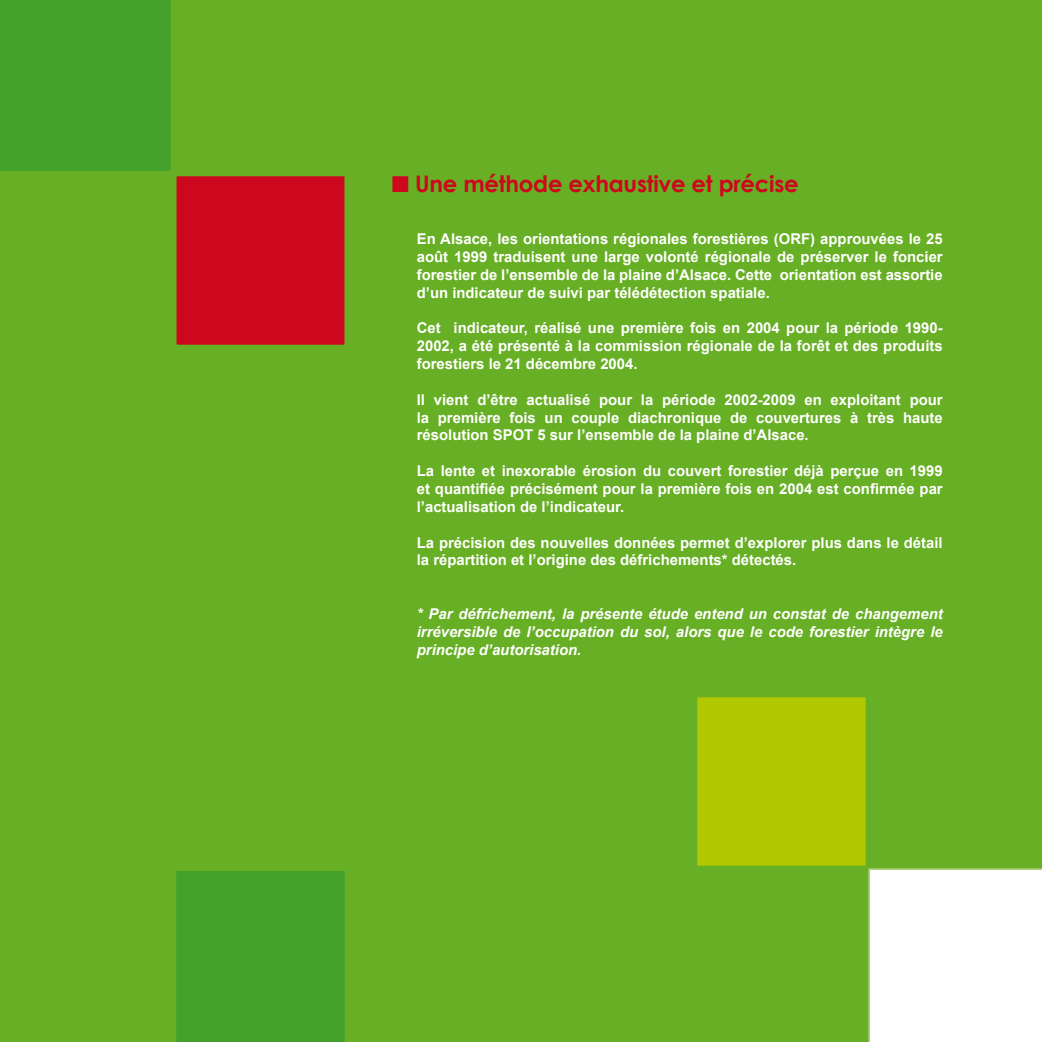
<style>
.page{position:relative;width:1042px;height:1042px;background:#67af24}
.page>*{position:absolute;margin:0;border:0;box-sizing:border-box;transform-origin:0 0}
.t1{font:700 22.75px "Century Gothic";letter-spacing:-.01em;color:#cd071e}
.t2{font:700 14.88px/17.8px "Arial";color:#fff;text-align:justify}
.t3{font:italic 700 14.88px/17.8px "Arial";color:#fff;text-align:justify}
</style>
<div class="page">
<div style="left:174px;top:868px;width:173px;height:174px;background:#44a12b"></div>
<svg style="left:868px;top:868px;width:174px;height:174px"></svg>
<div style="left:175px;top:175px;width:171px;height:171px;background:#cd071e"></div>
<div style="left:174px;top:174px;width:173px;height:173px;border:3px solid #67af24"></div>
<div style="left:694px;top:694px;width:174px;height:174px;background:#b1c800;border:3px solid #67af24"></div>
<div style="left:871px;top:871px;width:171px;height:171px;background:#fff"></div>
<div style="left:0;top:0;width:174px;height:174px;background:#44a12b"></div>
<svg style="left:393px;top:177px;width:15px;height:15px"></svg>
<h1 class="t1" style="left:415px;top:170px;width:385px">Une méthode exhaustive et précise</h1>
<p class="t2" style="left:417px;top:230px;width:527px">En Alsace, les orientations régionales forestières (ORF) approuvées le 25 août 1999 traduisent une large volonté régionale de préserver le foncier forestier de l’ensemble de la plaine d’Alsace. Cette orientation est assortie d’un indicateur de suivi par télédétection spatiale.</p>
<p class="t2" style="left:417px;top:320px;width:527px">Cet indicateur, réalisé une première fois en 2004 pour la période 1990- 2002, a été présenté à la commission régionale de la forêt et des produits forestiers le 21 décembre 2004.</p>
<p class="t2" style="left:417px;top:391px;width:527px">Il vient d’être actualisé pour la période 2002-2009 en exploitant pour la première fois un couple diachronique de couvertures à très haute résolution SPOT 5 sur l’ensemble de la plaine d’Alsace.</p>
<p class="t2" style="left:417px;top:462px;width:527px">La lente et inexorable érosion du couvert forestier déjà perçue en 1999 et quantifiée précisément pour la première fois en 2004 est confirmée par l’actualisation de l’indicateur.</p>
<p class="t2" style="left:417px;top:534px;width:527px">La précision des nouvelles données permet d’explorer plus dans le détail la répartition et l’origine des défrichements* détectés.</p>
<p class="t3" style="left:417px;top:605px;width:527px">* Par défrichement, la présente étude entend un constat de changement irréversible de l’occupation du sol, alors que le code forestier intègre le principe d’autorisation.</p>
</div>
